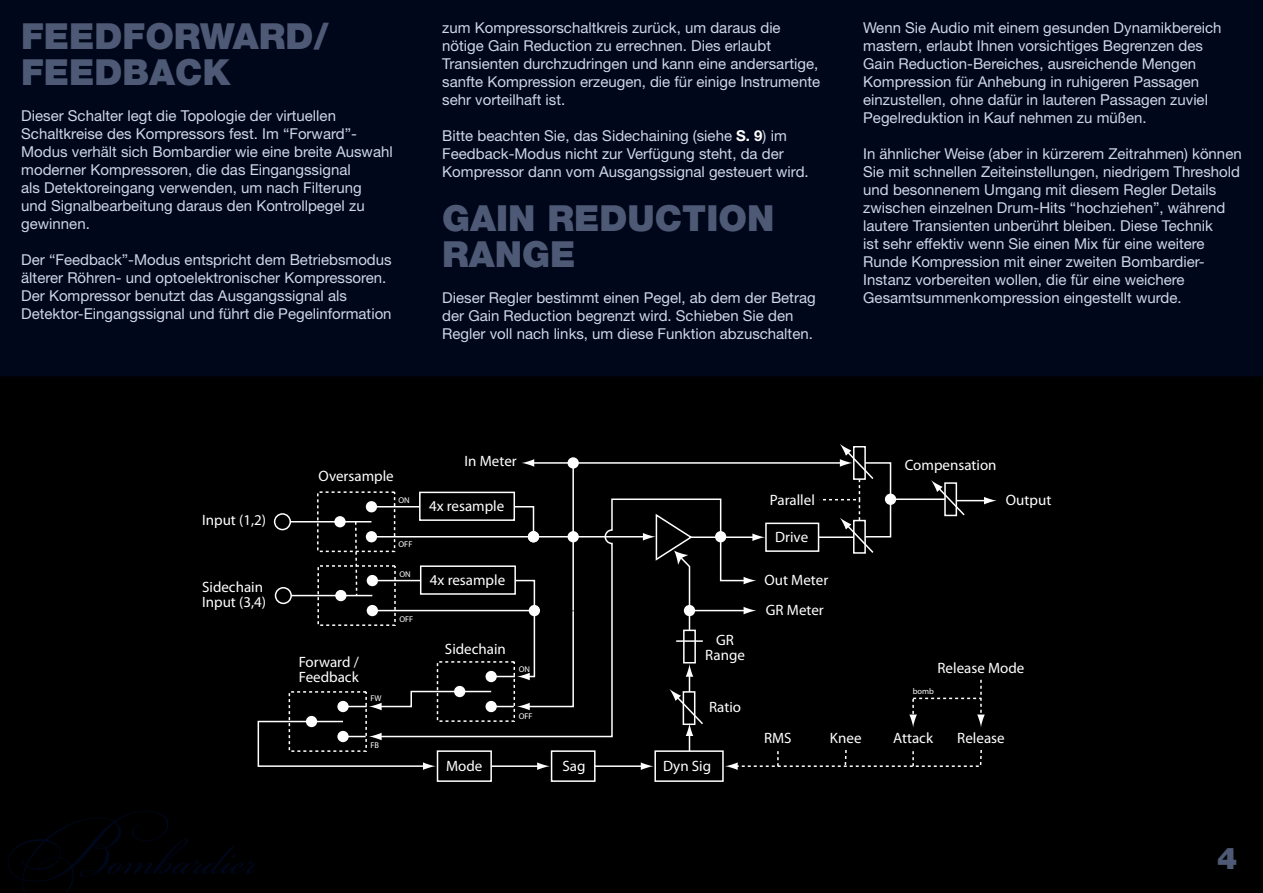
<style>
.page{position:relative;width:1263px;height:893px;background:#00071a}
.page>*{position:absolute;margin:0;border:0;box-sizing:border-box;transform-origin:0 0}
.t1{font:900 36px/36px "Helvetica Neue";color:#4e5a75}
.t2{font:900 30px "Helvetica Neue";color:#4e5a75}
.t3{font:15px/18px "Helvetica Neue";color:#cfd6e6}
.t4{font:15px/15px "Myriad Pro";color:#fff}
.t5{font:8.4px "Myriad Pro";color:#fff}
.s1{font-weight:700;color:#fff}
</style>
<div class="page">
<div style="left:0;top:823px;width:1263px;height:70px;background:#000"></div>
<div style="left:1px;top:377px;width:1261px;height:445px;background:#000"></div>
<svg style="left:8px;top:811px;width:250px;height:81px"></svg>
<div style="left:274px;top:513px;width:17px;height:17px;border:2px solid #fff;border-radius:50%"></div>
<hr style="left:290px;top:521px;width:50px;height:1px;background:#fff">
<div style="left:334px;top:516px;width:12px;height:11px;background:#fff;border-radius:50%"></div>
<hr style="left:340px;top:521px;width:31px;height:1px;background:#fff">
<hr style="left:371px;top:506px;width:49px;height:1px;background:#fff">
<div style="left:366px;top:501px;width:11px;height:11px;background:#fff;border-radius:50%"></div>
<hr style="left:956px;top:500px;width:30px;height:1px;background:#fff">
<svg style="left:984px;top:497px;width:13px;height:7px"></svg>
<hr style="left:371px;top:536px;width:162px;height:1px;background:#fff">
<div style="left:366px;top:531px;width:11px;height:11px;background:#fff;border-radius:50%"></div>
<div style="left:275px;top:587px;width:17px;height:17px;border:2px solid #fff;border-radius:50%"></div>
<hr style="left:291px;top:595px;width:50px;height:1px;background:#fff">
<div style="left:335px;top:590px;width:11px;height:11px;background:#fff;border-radius:50%"></div>
<hr style="left:341px;top:595px;width:31px;height:1px;background:#fff">
<div style="left:367px;top:575px;width:11px;height:11px;background:#fff;border-radius:50%"></div>
<svg style="left:513px;top:459px;width:61px;height:39px"></svg>
<div style="left:885px;top:494px;width:11px;height:11px;background:#fff;border-radius:50%"></div>
<div style="left:367px;top:605px;width:11px;height:11px;background:#fff;border-radius:50%"></div>
<hr style="left:689px;top:610px;width:57px;height:1px;background:#fff">
<svg style="left:743px;top:607px;width:13px;height:7px"></svg>
<svg style="left:354px;top:522px;width:4px;height:75px"></svg>
<div style="left:317px;top:565px;width:79px;height:61px;border:2px dashed #fff"></div>
<div style="left:419px;top:492px;width:96px;height:29px;border:2px solid #fff"></div>
<div style="left:765px;top:523px;width:54px;height:29px;border:2px solid #fff"></div>
<svg style="left:722px;top:533px;width:43px;height:51px"></svg>
<svg style="left:931px;top:480px;width:35px;height:37px"></svg>
<div style="left:944px;top:482px;width:13px;height:34px;border:2px solid #fff"></div>
<hr style="left:891px;top:498px;width:54px;height:2px;background:#fff">
<hr style="left:573px;top:462px;width:269px;height:2px;background:#fff">
<div style="left:567px;top:457px;width:12px;height:12px;background:#fff;border-radius:50%"></div>
<svg style="left:818px;top:444px;width:74px;height:110px"></svg>
<div style="left:306px;top:716px;width:11px;height:11px;background:#fff;border-radius:50%"></div>
<div style="left:337px;top:701px;width:12px;height:11px;background:#fff;border-radius:50%"></div>
<svg style="left:378px;top:498px;width:344px;height:240px"></svg>
<div style="left:715px;top:531px;width:11px;height:11px;background:#fff;border-radius:50%"></div>
<svg style="left:343px;top:690px;width:118px;height:20px"></svg>
<hr style="left:676px;top:640px;width:27px;height:2px;background:#fff">
<div style="left:437px;top:750px;width:55px;height:32px;border:2px solid #fff"></div>
<div style="left:551px;top:750px;width:44px;height:32px;border:2px solid #fff"></div>
<svg style="left:257px;top:720px;width:179px;height:50px"></svg>
<hr style="left:491px;top:765px;width:49px;height:2px;background:#fff">
<svg style="left:537px;top:762px;width:13px;height:8px"></svg>
<div style="left:654px;top:750px;width:70px;height:32px;border:2px solid #fff"></div>
<hr style="left:595px;top:765px;width:48px;height:2px;background:#fff">
<svg style="left:641px;top:762px;width:12px;height:8px"></svg>
<svg style="left:669px;top:664px;width:36px;height:87px"></svg>
<svg style="left:909px;top:680px;width:76px;height:47px"></svg>
<svg style="left:725px;top:750px;width:257px;height:20px"></svg>
<h1 class="t1" style="left:21px;top:18px;width:309px">FEEDFORWARD/<br>FEEDBACK</h1>
<p class="t3" style="left:21px;top:106px;width:373px">Dieser Schalter legt die Topologie der virtuellen Schaltkreise des Kompressors fest. Im “Forward”- Modus verhält sich Bombardier wie eine breite Auswahl moderner Kompressoren, die das Eingangssignal<br>als Detektoreingang verwenden, um nach Filterung<br>und Signalbearbeitung daraus den Kontrollpegel zu gewinnen.</p>
<p class="t3" style="left:21px;top:250px;width:372px">Der “Feedback”-Modus entspricht dem Betriebsmodus älterer Röhren- und optoelektronischer Kompressoren.<br>Der Kompressor benutzt das Ausgangssignal als Detektor-Eingangssignal und führt die Pegelinformation</p>
<p class="t3" style="left:442px;top:19px;width:379px">zum Kompressorschaltkreis zurück, um daraus die nötige Gain Reduction zu errechnen. Dies erlaubt Transienten durchzudringen und kann eine andersartige, sanfte Kompression erzeugen, die für einige Instrumente sehr vorteilhaft ist.</p>
<p class="t3" style="left:442px;top:127px;width:368px">Bitte beachten Sie, das Sidechaining (siehe <span class="s1">S. 9</span>) im<br>Feedback-Modus nicht zur Verfügung steht, da der<br>Kompressor dann vom Ausgangssignal gesteuert wird.</p>
<h1 class="t1" style="left:442px;top:200px;width:334px">GAIN REDUCTION<br>RANGE</h1>
<p class="t3" style="left:442px;top:289px;width:375px">Dieser Regler bestimmt einen Pegel, ab dem der Betrag der Gain Reduction begrenzt wird. Schieben Sie den<br>Regler voll nach links, um diese Funktion abzuschalten.</p>
<p class="t3" style="left:863px;top:19px;width:360px">Wenn Sie Audio mit einem gesunden Dynamikbereich mastern, erlaubt Ihnen vorsichtiges Begrenzen des Gain Reduction-Bereiches, ausreichende Mengen Kompression für Anhebung in ruhigeren Passagen einzustellen, ohne dafür in lauteren Passagen zuviel Pegelreduktion in Kauf nehmen zu müßen.</p>
<p class="t3" style="left:863px;top:145px;width:380px">In ähnlicher Weise (aber in kürzerem Zeitrahmen) können Sie mit schnellen Zeiteinstellungen, niedrigem Threshold und besonnenem Umgang mit diesem Regler Details zwischen einzelnen Drum-Hits “hochziehen”, während lautere Transienten unberührt bleiben. Diese Technik<br>ist sehr effektiv wenn Sie einen Mix für eine weitere Runde Kompression mit einer zweiten Bombardier-Instanz vorbereiten wollen, die für eine weichere Gesamtsummenkompression eingestellt wurde.</p>
<p class="t4" style="left:202px;top:512px;width:66px">Input (1,2)</p>
<p class="t4" style="left:202px;top:580px;width:66px">Sidechain<br>Input (3,4)</p>
<p class="t4" style="left:318px;top:469px;width:77px">Oversample</p>
<p class="t4" style="left:299px;top:655px;width:62px">Forward /<br>Feedback</p>
<p class="t5" style="left:370px;top:692px;width:13px">FW</p>
<p class="t5" style="left:370px;top:740px;width:10px">FB</p>
<p class="t5" style="left:398px;top:495px;width:13px">ON</p>
<p class="t5" style="left:398px;top:539px;width:15px">OFF</p>
<p class="t5" style="left:399px;top:569px;width:13px">ON</p>
<p class="t5" style="left:399px;top:614px;width:15px">OFF</p>
<p class="t4" style="left:465px;top:454px;width:54px">In Meter</p>
<p class="t4" style="left:429px;top:498px;width:77px">4x resample</p>
<p class="t4" style="left:430px;top:572px;width:77px">4x resample</p>
<p class="t4" style="left:445px;top:641px;width:62px">Sidechain</p>
<p class="t4" style="left:705px;top:632px;width:41px;text-align:center">GR<br>Range</p>
<p class="t4" style="left:446px;top:758px;width:38px">Mode</p>
<p class="t5" style="left:519px;top:664px;width:13px">ON</p>
<p class="t5" style="left:519px;top:711px;width:15px">OFF</p>
<p class="t4" style="left:709px;top:699px;width:34px">Ratio</p>
<p class="t4" style="left:562px;top:758px;width:25px">Sag</p>
<p class="t4" style="left:663px;top:758px;width:50px">Dyn Sig</p>
<p class="t4" style="left:905px;top:457px;width:93px">Compensation</p>
<p class="t4" style="left:770px;top:492px;width:47px">Parallel</p>
<p class="t4" style="left:1006px;top:492px;width:47px">Output</p>
<p class="t4" style="left:775px;top:529px;width:35px">Drive</p>
<p class="t4" style="left:764px;top:572px;width:65px">Out Meter</p>
<p class="t4" style="left:766px;top:602px;width:59px">GR Meter</p>
<p class="t4" style="left:764px;top:730px;width:29px">RMS</p>
<p class="t4" style="left:830px;top:730px;width:33px">Knee</p>
<p class="t4" style="left:937px;top:660px;width:88px">Release Mode</p>
<p class="t5" style="left:913px;top:686px;width:23px">bomb</p>
<p class="t4" style="left:893px;top:730px;width:41px">Attack</p>
<p class="t4" style="left:957px;top:730px;width:49px">Release</p>
<h2 class="t2" style="left:1217px;top:841px;width:22px">4</h2>
</div>
